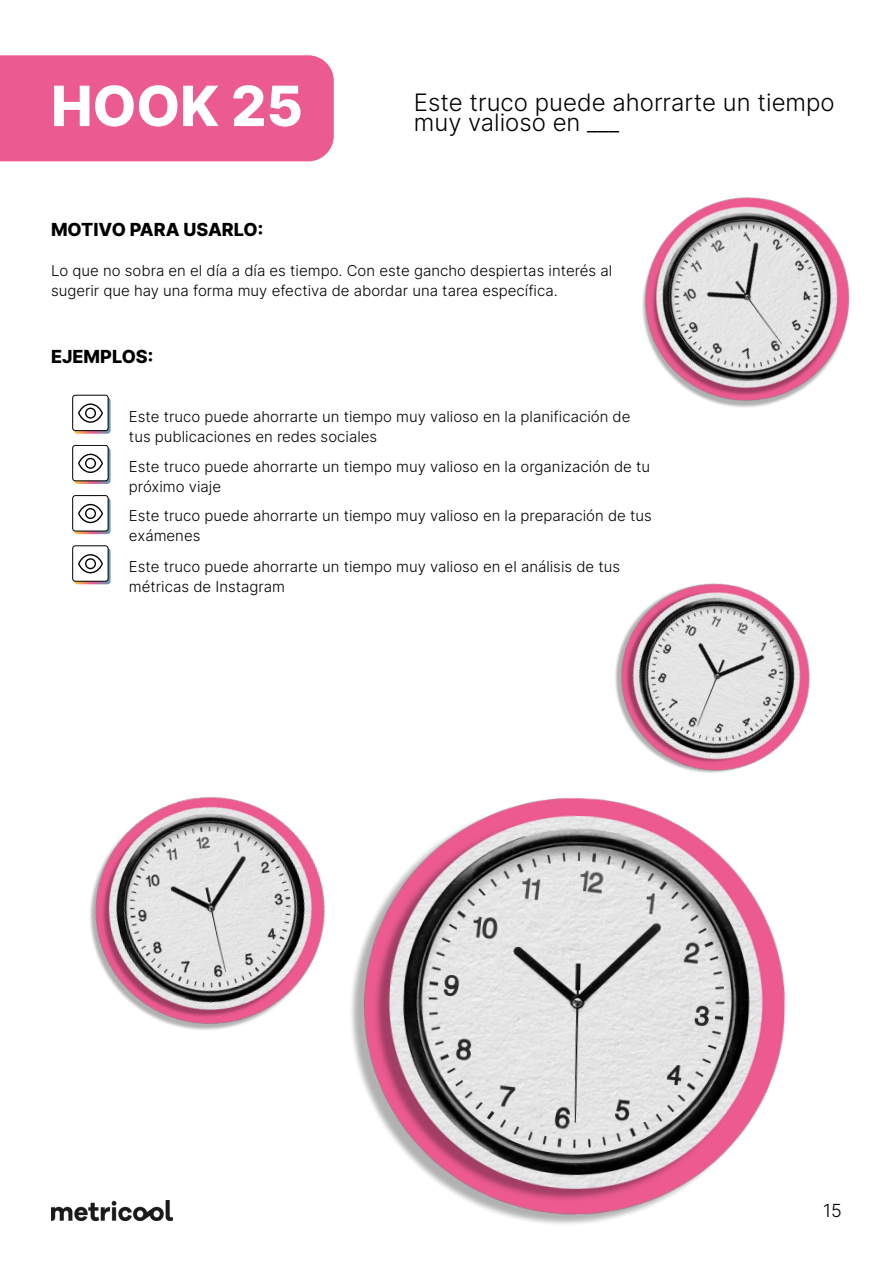
<style>
.page{position:relative;width:893px;height:1263px;background:#fff}
.page>*{position:absolute;margin:0;border:0;box-sizing:border-box;transform-origin:0 0}
.t1{font:55.5px "Inter";color:#fff}
.t2{font:24px/20.2px "Inter";color:#000}
.t3{font:18px "Inter";color:#000}
.t4{font:15px/20.2px "Inter";color:#000}
</style>
<div class="page">
<img style="left:51px;top:1201px;width:121px;height:19px">
<div style="left:0;top:55px;width:334px;height:106px;background:#eb5b91"></div>
<div style="left:72px;top:395px;width:37px;height:36px;border:1px solid #000;border-radius:3px"></div>
<svg style="left:74px;top:397px;width:37px;height:37px"></svg>
<div style="left:72px;top:445px;width:37px;height:36px;border:1px solid #000;border-radius:3px"></div>
<svg style="left:74px;top:448px;width:37px;height:36px"></svg>
<div style="left:72px;top:495px;width:37px;height:36px;border:1px solid #000;border-radius:3px"></div>
<svg style="left:74px;top:498px;width:37px;height:36px"></svg>
<div style="left:72px;top:545px;width:37px;height:37px;border:1px solid #000;border-radius:3px"></div>
<svg style="left:74px;top:548px;width:37px;height:36px"></svg>
<img style="left:396px;top:807px;width:389px;height:417px">
<img style="left:90px;top:796px;width:355px;height:346px">
<img style="left:509px;top:583px;width:301px;height:305px">
<img style="left:642px;top:197px;width:208px;height:210px">
<p class="t1" style="left:51px;top:65px;width:253px">HOOK 25</p>
<p class="t2" style="left:414px;top:92px;width:422px">Este truco puede ahorrarte un tiempo muy valioso en ___</p>
<p class="t3" style="left:51px;top:216px;width:214px">MOTIVO PARA USARLO:</p>
<p class="t4" style="left:51px;top:260px;width:563px">Lo que no sobra en el día a día es tiempo. Con este gancho despiertas interés al sugerir que hay una forma muy efectiva de abordar una tarea específica.</p>
<p class="t3" style="left:51px;top:344px;width:104px">EJEMPLOS:</p>
<p class="t4" style="left:129px;top:406px;width:503px">Este truco puede ahorrarte un tiempo muy valioso en la planificación de tus publicaciones en redes sociales</p>
<p class="t4" style="left:129px;top:456px;width:523px">Este truco puede ahorrarte un tiempo muy valioso en la organización de tu próximo viaje</p>
<p class="t4" style="left:129px;top:505px;width:524px">Este truco puede ahorrarte un tiempo muy valioso en la preparación de tus exámenes</p>
<p class="t4" style="left:129px;top:556px;width:493px">Este truco puede ahorrarte un tiempo muy valioso en el análisis de tus métricas de Instagram</p>
<p class="t3" style="left:823px;top:1197px;width:20px">15</p>
</div>
